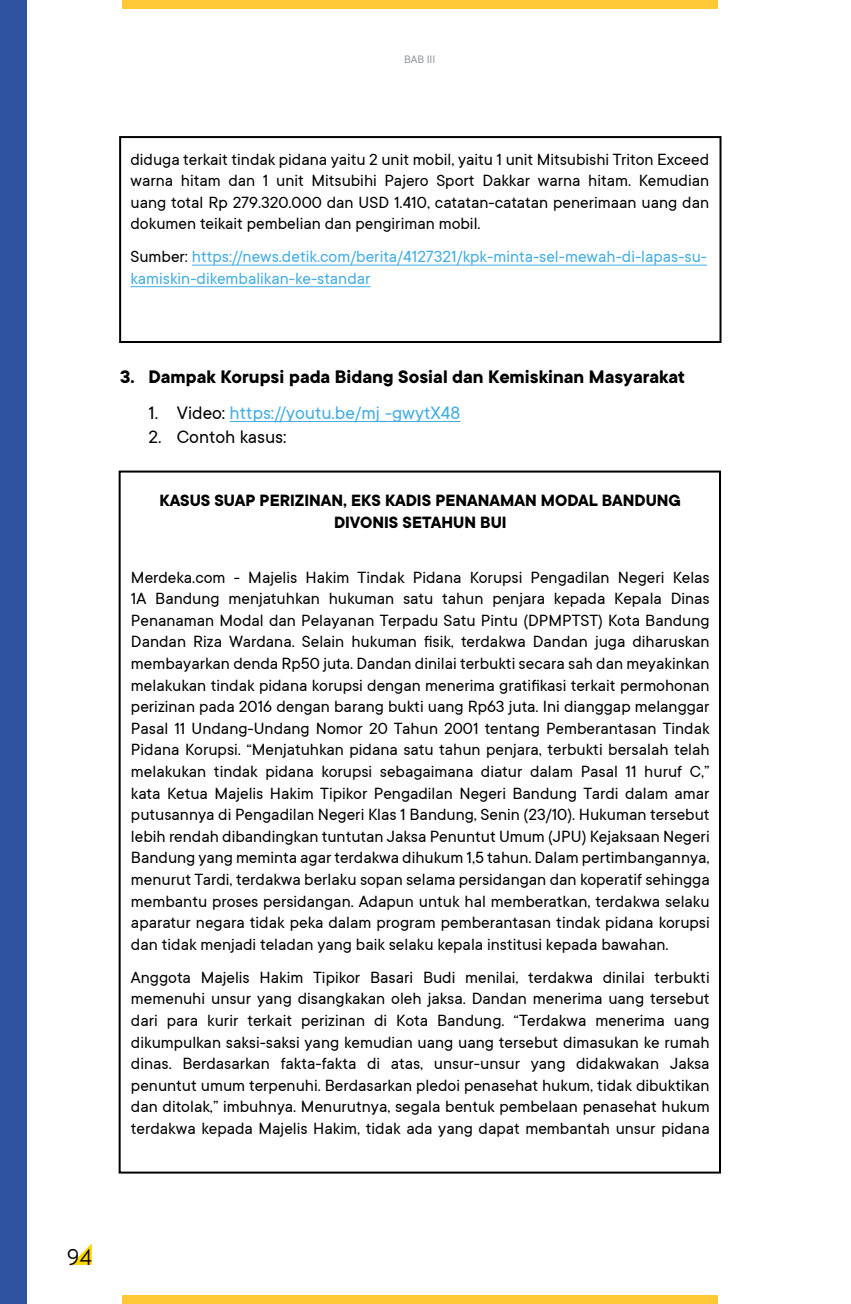
<style>
.page{position:relative;width:851px;height:1304px;background:#fff}
.page>*{position:absolute;margin:0;border:0;box-sizing:border-box;transform-origin:0 0}
.t1{font:24px "Noah";color:#000}
.t2{font:700 20px "TT Commons";color:#000}
.t3{font:20px "TT Commons";color:#44ade2}
.t4{font:20px "TT Commons";color:#000}
.t5{font:18px/21.6px "TT Commons";color:#000;text-align:justify}
.t6{font:18px/21.6px "TT Commons";color:#44ade2}
.t7{font:700 18px/21.6px "TT Commons";color:#000;text-align:center}
.t8{font:12px "TT Commons";color:#939598}
.s1{color:#000}
</style>
<div class="page">
<svg style="left:119px;top:136px;width:603px;height:207px"></svg>
<hr style="left:230px;top:421px;width:230px;height:1px;background:#44ade2">
<svg style="left:118px;top:470px;width:603px;height:704px"></svg>
<svg style="left:70px;top:1243px;width:22px;height:22px"></svg>
<div style="left:0;top:0;width:27px;height:1304px;background:#2f53a0"></div>
<div style="left:122px;top:0;width:595px;height:9px;background:#ffca35"></div>
<div style="left:122px;top:1295px;width:595px;height:9px;background:#ffca35"></div>
<p class="t8" style="left:404px;top:53px;width:33px">BAB III</p>
<p class="t5" style="left:130px;top:149px;width:580px">diduga terkait tindak pidana yaitu 2 unit mobil, yaitu 1 unit Mitsubishi Triton Exceed warna hitam dan 1 unit Mitsubihi Pajero Sport Dakkar warna hitam. Kemudian uang total Rp 279.320.000 dan USD 1.410, catatan-catatan penerimaan uang dan dokumen teikait pembelian dan pengiriman mobil.</p>
<p class="t6" style="left:130px;top:246px;width:578px"><span class="s1">Sumber:</span> https://news.detik.com/berita/4127321/kpk-minta-sel-mewah-di-lapas-su&shy;kamiskin-dikembalikan-ke-standar</p>
<p class="t2" style="left:120px;top:366px;width:566px">3. Dampak Korupsi pada Bidang Sosial dan Kemiskinan Masyarakat</p>
<p class="t3" style="left:148px;top:401px;width:313px"><span class="s1">1. Video:</span> https://youtu.be/mj_-gwytX48</p>
<p class="t4" style="left:148px;top:425px;width:140px">2. Contoh kasus:</p>
<p class="t7" style="left:159px;top:490px;width:521px">KASUS SUAP PERIZINAN, EKS KADIS PENANAMAN MODAL BANDUNG<br>DIVONIS SETAHUN BUI</p>
<p class="t5" style="left:131px;top:566px;width:580px">Merdeka.com - Majelis Hakim Tindak Pidana Korupsi Pengadilan Negeri Kelas 1A Bandung menjatuhkan hukuman satu tahun penjara kepada Kepala Dinas Penanaman Modal dan Pelayanan Terpadu Satu Pintu (DPMPTST) Kota Bandung Dandan Riza Wardana. Selain hukuman fisik, terdakwa Dandan juga diharuskan membayarkan denda Rp50 juta. Dandan dinilai terbukti secara sah dan meyakinkan melakukan tindak pidana korupsi dengan menerima gratifikasi terkait permohonan perizinan pada 2016 dengan barang bukti uang Rp63 juta. Ini dianggap melanggar Pasal 11 Undang-Undang Nomor 20 Tahun 2001 tentang Pemberantasan Tindak Pidana Korupsi. “Menjatuhkan pidana satu tahun penjara, terbukti bersalah telah melakukan tindak pidana korupsi sebagaimana diatur dalam Pasal 11 huruf C,” kata Ketua Majelis Hakim Tipikor Pengadilan Negeri Bandung Tardi dalam amar putusannya di Pengadilan Negeri Klas 1 Bandung, Senin (23/10). Hukuman tersebut lebih rendah dibandingkan tuntutan Jaksa Penuntut Umum (JPU) Kejaksaan Negeri Bandung yang meminta agar terdakwa dihukum 1,5 tahun. Dalam pertimbangannya, menurut Tardi, terdakwa berlaku sopan selama persidangan dan koperatif sehingga membantu proses persidangan. Adapun untuk hal memberatkan, terdakwa selaku aparatur negara tidak peka dalam program pemberantasan tindak pidana korupsi dan tidak menjadi teladan yang baik selaku kepala institusi kepada bawahan.</p>
<p class="t5" style="left:131px;top:967px;width:580px">Anggota Majelis Hakim Tipikor Basari Budi menilai, terdakwa dinilai terbukti memenuhi unsur yang disangkakan oleh jaksa. Dandan menerima uang tersebut dari para kurir terkait perizinan di Kota Bandung. “Terdakwa menerima uang dikumpulkan saksi-saksi yang kemudian uang uang tersebut dimasukan ke rumah dinas. Berdasarkan fakta-fakta di atas, unsur-unsur yang didakwakan Jaksa penuntut umum terpenuhi. Berdasarkan pledoi penasehat hukum, tidak dibuktikan dan ditolak,” imbuhnya. Menurutnya, segala bentuk pembelaan penasehat hukum terdakwa kepada Majelis Hakim, tidak ada yang dapat membantah unsur pidana</p>
<h1 class="t1" style="left:67px;top:1242px;width:26px">94</h1>
</div>
